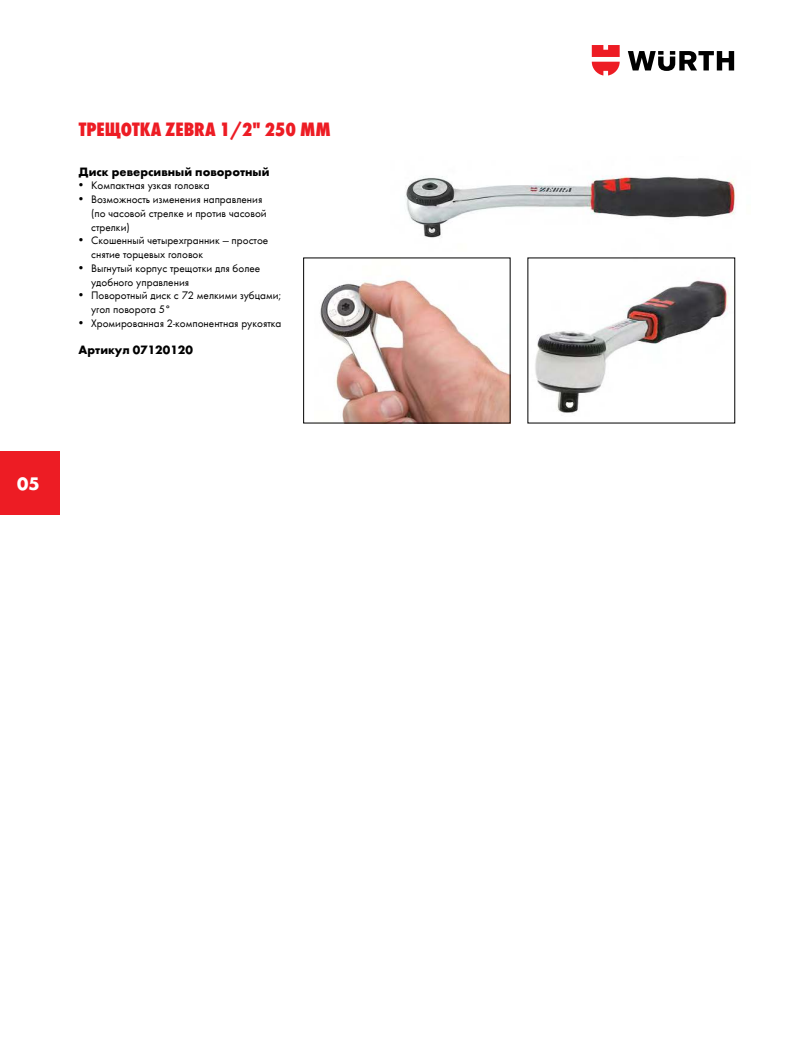
<style>
.page{position:relative;width:798px;height:1053px;background:#fff}
.page>*{position:absolute;margin:0;border:0;box-sizing:border-box;transform-origin:0 0}
.t1{font:20px "Wuerth Extra Bold Cond Caps";color:#ed1c24}
.t2{font:700 18.75px "Wuerth";color:#fff}
.t3{font:700 12.5px "Wuerth";color:#000}
.t4{font:11.25px/13.8px "Wuerth";color:#000}
</style>
<div class="page">
<img style="left:404px;top:175px;width:332px;height:63px">
<img style="left:320px;top:279px;width:188px;height:142px">
<img style="left:535px;top:280px;width:195px;height:133px">
<svg style="left:627px;top:51px;width:106px;height:20px"></svg>
<svg style="left:591px;top:45px;width:28px;height:30px"></svg>
<div style="left:0;top:450px;width:59px;height:64px;background:#ed1c24"></div>
<h1 class="t1" style="left:79px;top:116px;width:253px">Трещотка ZEBRA 1/2" 250 мм</h1>
<p class="t3" style="left:79px;top:162px;width:192px">Диск реверсивный поворотный</p>
<p class="t4" style="left:79px;top:178px;width:132px">• Компактная узкая головка</p>
<p class="t4" style="left:91px;top:192px;width:177px;text-indent:-12px">• Возможность изменения направления (по часовой стрелке и против часовой стрелки)</p>
<p class="t4" style="left:91px;top:233px;width:178px;text-indent:-12px">• Скошенный четырехгранник — простое снятие торцевых головок</p>
<p class="t4" style="left:91px;top:261px;width:171px;text-indent:-12px">• Выгнутый корпус трещотки для более удобного управления</p>
<p class="t4" style="left:91px;top:288px;width:191px;text-indent:-12px">• Поворотный диск с 72 мелкими зубцами; угол поворота 5°</p>
<p class="t4" style="left:79px;top:316px;width:204px">• Хромированная 2-компонентная рукоятка</p>
<p class="t3" style="left:79px;top:341px;width:116px">Артикул 07120120</p>
<h2 class="t2" style="left:17px;top:472px;width:24px">05</h2>
</div>
